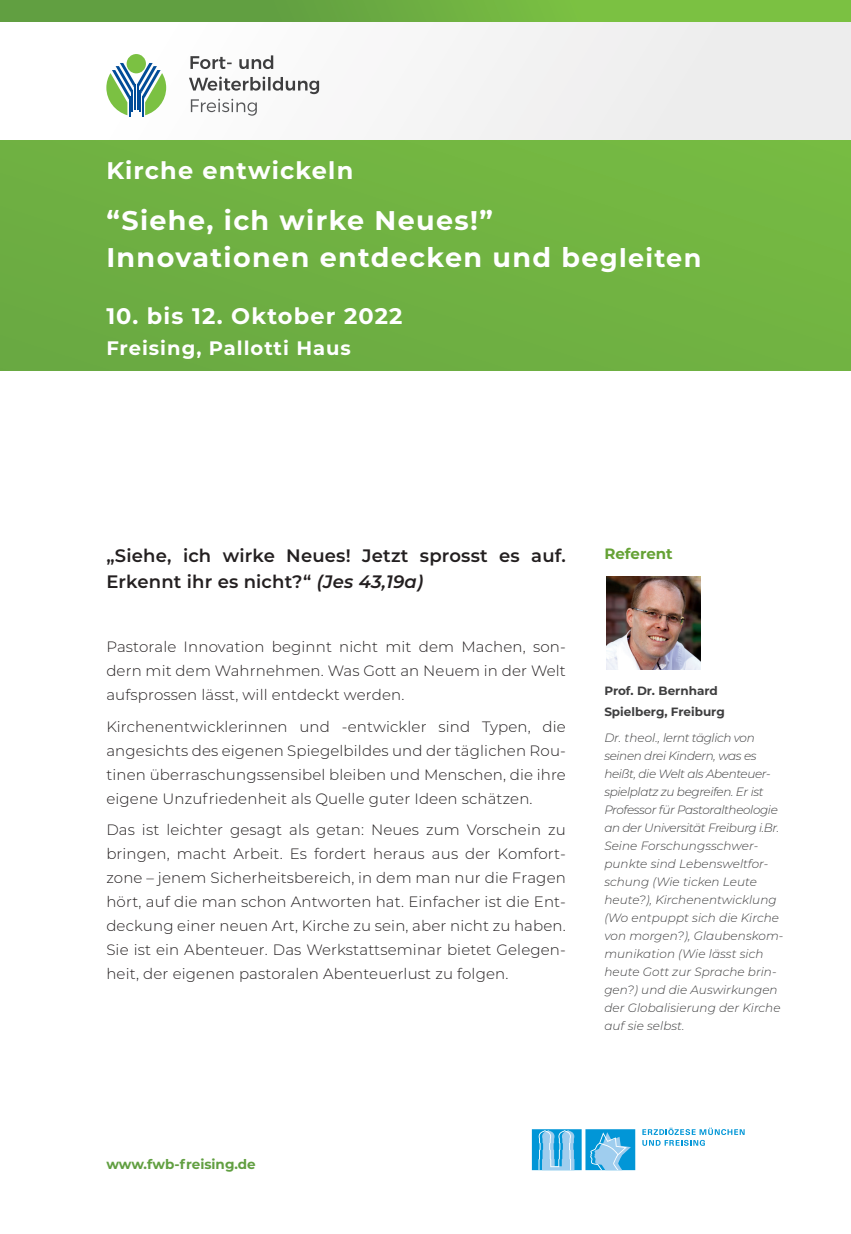
<style>
.page{position:relative;width:851px;height:1234px;background:#fff}
.page>*{position:absolute;margin:0;border:0;box-sizing:border-box;transform-origin:0 0}
.t1{font:700 27px/37.5px "Montserrat";letter-spacing:.05em;color:#fff}
.t2{font:700 24px "Montserrat";letter-spacing:.05em;color:#fff}
.t3{font:700 22.5px "Montserrat";letter-spacing:.05em;color:#fff}
.t4{font:700 19.5px "Montserrat";letter-spacing:.05em;color:#fff}
.Text{font:600 18px/25.5px "Montserrat";letter-spacing:.01em;color:#231f20}
.Text-2{font:300 15px/24px "Montserrat";letter-spacing:.01em;color:#231f20;text-align:justify}
.Überschrift_klein{font:700 15px "Montserrat";color:#65a235}
.t5{font:700 13.5px "Montserrat";color:#619f41}
.Text-3{font:italic 300 12px/18px "Montserrat";letter-spacing:-.005em;color:#3e3e3f}
.Text-4{font:700 12px/21px "Montserrat";color:#3e3e3f}
.s1{font-size:25.5px}
.s2{font-style:italic}
</style>
<div class="page">
<div style="left:0;top:0;width:850px;height:145px;background:#f4f4f4"></div>
<div style="left:0;top:0;width:850px;height:21px;background:linear-gradient(to right,#5b9741,#81c842)"></div>
<div style="left:127px;top:54px;width:19px;height:19px;background:#7bc142;border-radius:50%"></div>
<svg style="left:106px;top:63px;width:60px;height:54px"></svg>
<svg style="left:189px;top:77px;width:130px;height:39px"></svg>
<svg style="left:190px;top:55px;width:83px;height:14px"></svg>
<svg style="left:642px;top:1127px;width:102px;height:18px"></svg>
<div style="left:531px;top:1128px;width:50px;height:41px;background:#0196d7"></div>
<svg style="left:538px;top:1129px;width:36px;height:40px"></svg>
<div style="left:585px;top:1128px;width:50px;height:41px;background:#0196d7"></div>
<svg style="left:590px;top:1132px;width:40px;height:37px"></svg>
<img style="left:606px;top:576px;width:94px;height:93px">
<div style="left:0;top:141px;width:850px;height:229px;background:#70b242"></div>
<p class="t2" style="left:106px;top:153px;width:248px">Kirche entwickeln</p>
<p class="t1" style="left:106px;top:200px;width:596px">“Siehe, ich wirke Neues!”<br>Innovationen entdecken und be<span class="s1">gleiten</span></p>
<p class="t3" style="left:106px;top:300px;width:297px">10. bis 12. Oktober 2022</p>
<p class="t4" style="left:106px;top:334px;width:246px">Freising, Pallotti Haus</p>
<p class="Text" style="left:106px;top:542px;width:461px">„Siehe, ich wirke Neues! Jetzt sprosst es auf.<br>Erkennt ihr es nicht?“ <span class="s2">(Jes 43,19a)</span></p>
<p class="Text-2" style="left:106px;top:634px;width:461px">Pastorale Innovation beginnt nicht mit dem Machen, son&shy;dern mit dem Wahrnehmen. Was Gott an Neuem in der Welt aufsprossen lässt, will entdeckt werden.</p>
<p class="Text-2" style="left:106px;top:713px;width:461px">Kirchenentwicklerinnen und -entwickler sind Typen, die angesichts des eigenen Spiegelbildes und der täglichen Rou&shy;tinen überraschungssensibel bleiben und Menschen, die ihre eigene Unzufriedenheit als Quelle guter Ideen schätzen.</p>
<p class="Text-2" style="left:106px;top:817px;width:461px">Das ist leichter gesagt als getan: Neues zum Vorschein zu bringen, macht Arbeit. Es fordert heraus aus der Komfort&shy;zone – jenem Sicherheitsbereich, in dem man nur die Fragen hört, auf die man schon Antworten hat. Einfacher ist die Ent&shy;deckung einer neuen Art, Kirche zu sein, aber nicht zu haben.<br>Sie ist ein Abenteuer. Das Werkstattseminar bietet Gelegen&shy;heit, der eigenen pastoralen Abenteuerlust zu folgen.</p>
<p class="Überschrift_klein" style="left:604px;top:543px;width:70px">Referent</p>
<p class="Text-4" style="left:604px;top:679px;width:122px">Prof. Dr. Bernhard<br>Spielberg, Freiburg</p>
<p class="Text-3" style="left:604px;top:728px;width:181px">Dr. theol., lernt täglich von seinen drei Kindern, was es heißt, die Welt als Abenteuer&shy;spielplatz zu begreifen. Er ist<br>Professor für Pastoraltheologie an der Universität Freiburg i.Br.<br>Seine Forschungsschwer&shy;punkte sind Lebensweltfor&shy;schung (Wie ticken Leute heute?), Kirchenentwicklung (Wo entpuppt sich die Kirche von morgen?), Glaubenskom&shy;munikation (Wie lässt sich heute Gott zur Sprache brin&shy;gen?) und die Auswirkungen der Globalisierung der Kirche auf sie selbst.</p>
<p class="t5" style="left:106px;top:1153px;width:151px">www.fwb-freising.de</p>
</div>
